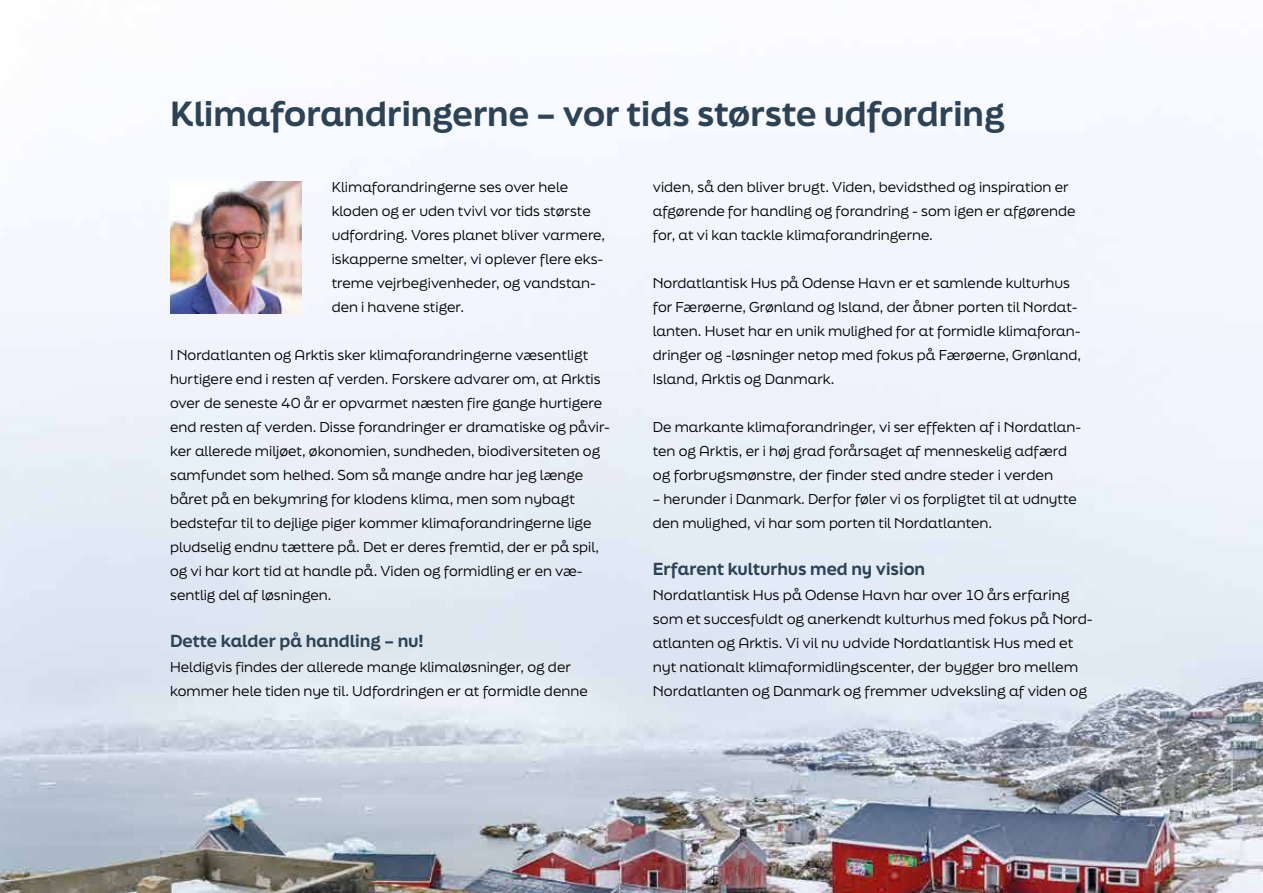
<style>
.page{position:relative;width:1263px;height:893px;background:#fff}
.page>*{position:absolute;margin:0;border:0;box-sizing:border-box;transform-origin:0 0}
.t1{font:800 33px "Final Six";color:#2c4255}
.t2{font:800 16.5px "Final Six";color:#2c4255}
.t3{font:13.5px/24px "Final Six";color:#000}
</style>
<div class="page">
<img style="left:0;top:106px;width:1263px;height:787px">
<img style="left:170px;top:182px;width:132px;height:132px">
<h1 class="t1" style="left:170px;top:89px;width:836px">Klimaforandringerne – vor tids største udfordring</h1>
<p class="t3" style="left:332px;top:175px;width:275px">Klimaforandringerne ses over hele kloden og er uden tvivl vor tids største udfordring. Vores planet bliver varmere, iskapperne smelter, vi oplever flere eks&shy;treme vejrbegivenheder, og vandstan&shy;den i havene stiger.</p>
<p class="t3" style="left:170px;top:343px;width:441px">I Nordatlanten og Arktis sker klimaforandringerne væsentligt hurtigere end i resten af verden. Forskere advarer om, at Arktis over de seneste 40 år er opvarmet næsten fire gange hurtigere end resten af verden. Disse forandringer er dramatiske og påvir&shy;ker allerede miljøet, økonomien, sundheden, biodiversiteten og samfundet som helhed. Som så mange andre har jeg længe båret på en bekymring for klodens klima, men som nybagt bedstefar til to dejlige piger kommer klimaforandringerne lige pludselig endnu tættere på. Det er deres fremtid, der er på spil, og vi har kort tid at handle på. Viden og formidling er en væ&shy;sentlig del af løsningen.</p>
<p class="t2" style="left:170px;top:628px;width:255px">Dette kalder på handling – nu!</p>
<p class="t3" style="left:170px;top:655px;width:419px">Heldigvis findes der allerede mange klimaløsninger, og der kommer hele tiden nye til. Udfordringen er at formidle denne</p>
<p class="t3" style="left:653px;top:175px;width:424px">viden, så den bliver brugt. Viden, bevidsthed og inspiration er afgørende for handling og forandring - som igen er afgørende for, at vi kan tackle klimaforandringerne.</p>
<p class="t3" style="left:653px;top:271px;width:430px">Nordatlantisk Hus på Odense Havn er et samlende kulturhus for Færøerne, Grønland og Island, der åbner porten til Nordat&shy;lanten. Huset har en unik mulighed for at formidle klimaforan&shy;dringer og -løsninger netop med fokus på Færøerne, Grønland, Island, Arktis og Danmark.</p>
<p class="t3" style="left:653px;top:415px;width:430px">De markante klimaforandringer, vi ser effekten af i Nordatlan&shy;ten og Arktis, er i høj grad forårsaget af menneskelig adfærd og forbrugsmønstre, der finder sted andre steder i verden</p>
<p class="t3" style="left:653px;top:487px;width:425px">– herunder i Danmark. Derfor føler vi os forpligtet til at udnytte den mulighed, vi har som porten til Nordatlanten.</p>
<p class="t2" style="left:653px;top:556px;width:274px">Erfarent kulturhus med ny vision</p>
<p class="t3" style="left:653px;top:583px;width:442px">Nordatlantisk Hus på Odense Havn har over 10 års erfaring som et succesfuldt og anerkendt kulturhus med fokus på Nord&shy;atlanten og Arktis. Vi vil nu udvide Nordatlantisk Hus med et nyt nationalt klimaformidlingscenter, der bygger bro mellem Nordatlanten og Danmark og fremmer udveksling af viden og</p>
</div>
